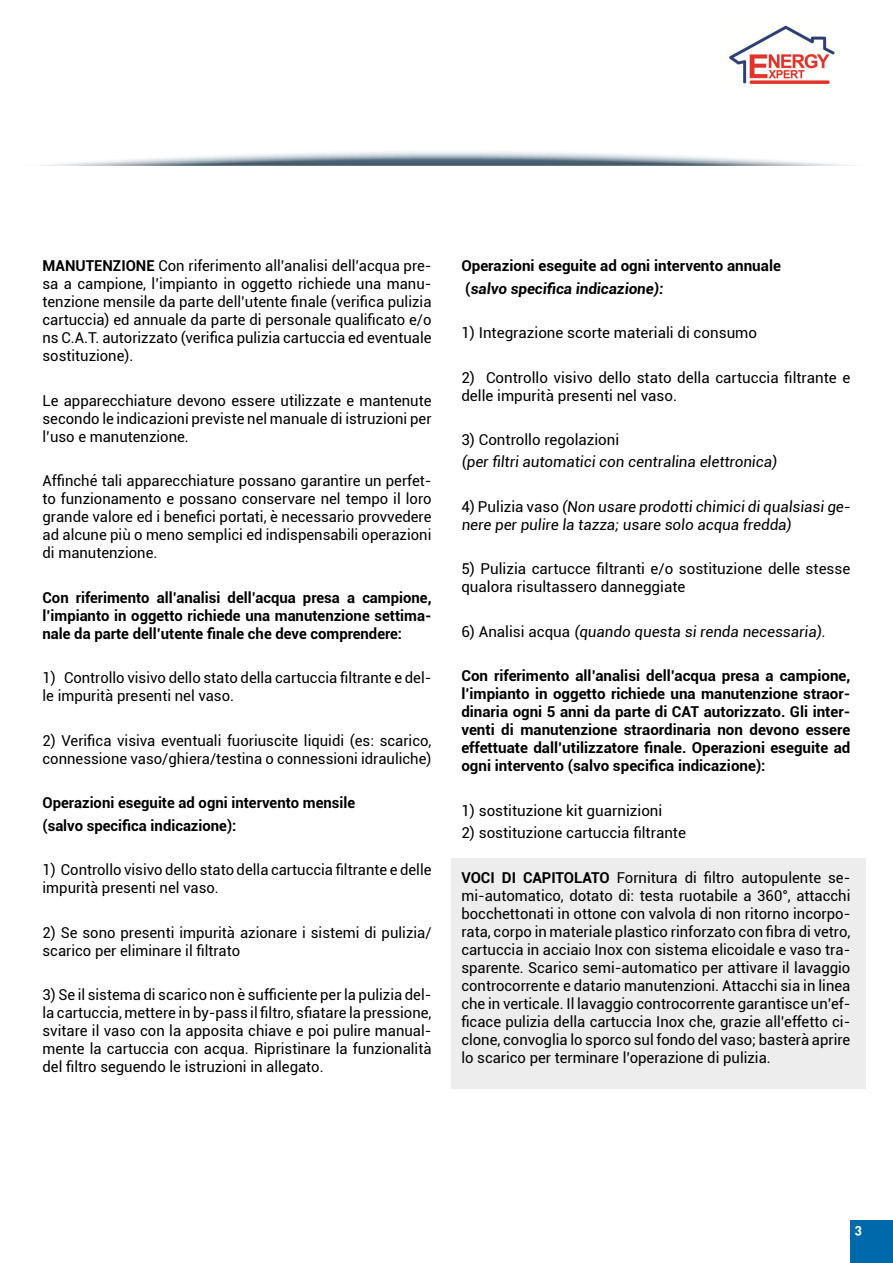
<style>
.page{position:relative;width:893px;height:1263px;background:#fff}
.page>*{position:absolute;margin:0;border:0;box-sizing:border-box;transform-origin:0 0}
.t1{font:15px/18px "Roboto";color:#000}
.t2{font:700 15px/18px "Roboto";color:#000;text-align:justify}
.t3{font:13.5px "DIN Bold Alternate";color:#fff}
.s1{font-weight:700}
</style>
<div class="page">
<div style="left:850px;top:1220px;width:43px;height:43px;background:#0069ab"></div>
<div style="left:0;top:148px;width:893px;height:19px;background:#000;opacity:.47"></div>
<div style="left:451px;top:858px;width:414px;height:231px;background:#ededed"></div>
<img style="left:729px;top:25px;width:106px;height:60px">
<p class="t1" style="left:43px;top:256px;width:391px;text-align:justify"><span class="s1">MANUTENZIONE</span> Con riferimento all’analisi dell’acqua pre&shy;sa a campione, l’impianto in oggetto richiede una manu&shy;tenzione mensile da parte dell’utente finale (verifica pulizia cartuccia) ed annuale da parte di personale qualificato e/o ns C.A.T. autorizzato (verifica pulizia cartuccia ed eventuale sostituzione).</p>
<p class="t1" style="left:43px;top:391px;width:390px;text-align:justify">Le apparecchiature devono essere utilizzate e mantenute secondo le indicazioni previste nel manuale di istruzioni per l’uso e manutenzione.</p>
<p class="t1" style="left:43px;top:471px;width:391px;text-align:justify">Affinché tali apparecchiature possano garantire un perfet&shy;to funzionamento e possano conservare nel tempo il loro grande valore ed i benefici portati, è necessario provvedere ad alcune più o meno semplici ed indispensabili operazioni di manutenzione.</p>
<p class="t2" style="left:43px;top:588px;width:391px">Con riferimento all’analisi dell’acqua presa a campione, l’impianto in oggetto richiede una manutenzione settima&shy;nale da parte dell’utente finale che deve comprendere:</p>
<p class="t1" style="left:43px;top:668px;width:391px">1) Controllo visivo dello stato della cartuccia filtrante e del&shy;le impurità presenti nel vaso.</p>
<p class="t1" style="left:43px;top:731px;width:390px">2) Verifica visiva eventuali fuoriuscite liquidi (es: scarico, connessione vaso/ghiera/testina o connessioni idrauliche)</p>
<p class="t2" style="left:43px;top:791px;width:314px;line-height:22.2px">Operazioni eseguite ad ogni intervento mensile (salvo specifica indicazione):</p>
<p class="t1" style="left:43px;top:860px;width:390px">1) Controllo visivo dello stato della cartuccia filtrante e delle impurità presenti nel vaso.</p>
<p class="t1" style="left:43px;top:923px;width:390px">2) Se sono presenti impurità azionare i sistemi di pulizia/ scarico per eliminare il filtrato</p>
<p class="t1" style="left:43px;top:985px;width:391px;text-align:justify">3) Se il sistema di scarico non è sufficiente per la pulizia del&shy;la cartuccia, mettere in by-pass il filtro, sfiatare la pressione, svitare il vaso con la apposita chiave e poi pulire manual&shy;mente la cartuccia con acqua. Ripristinare la funzionalità del filtro seguendo le istruzioni in allegato.</p>
<p class="t2" style="left:461px;top:254px;width:321px;line-height:22.2px">Operazioni eseguite ad ogni intervento annuale (salvo specifica indicazione):</p>
<p class="t1" style="left:461px;top:323px;width:297px">1) Integrazione scorte materiali di consumo</p>
<p class="t1" style="left:461px;top:368px;width:390px">2) Controllo visivo dello stato della cartuccia filtrante e delle impurità presenti nel vaso.</p>
<p class="t1" style="left:461px;top:428px;width:317px;line-height:22.2px">3) Controllo regolazioni<br>(per filtri automatici con centralina elettronica)</p>
<p class="t1" style="left:461px;top:497px;width:393px">4) Pulizia vaso (Non usare prodottichimicidiqualsiasige&shy;nere per pulire la tazza; usare solo acqua fredda)</p>
<p class="t1" style="left:461px;top:559px;width:390px">5) Pulizia cartucce filtranti e/o sostituzione delle stesse qualora risultassero danneggiate</p>
<p class="t1" style="left:461px;top:622px;width:368px">6) Analisi acqua (quando questa si renda necessaria).</p>
<p class="t2" style="left:461px;top:666px;width:391px">Con riferimento all’analisi dell’acqua presa a campione, l’impianto in oggetto richiede una manutenzione straor&shy;dinaria ogni 5 anni da parte di CAT autorizzato. Gli inter&shy;venti di manutenzione straordinaria non devono essere effettuate dall’utilizzatore finale. Operazioni eseguite ad ogni intervento (salvo specifica indicazione):</p>
<p class="t1" style="left:461px;top:801px;width:202px">1) sostituzione kit guarnizioni</p>
<p class="t1" style="left:461px;top:823px;width:226px">2) sostituzione cartuccia filtrante</p>
<p class="t1" style="left:461px;top:868px;width:391px;text-align:justify"><span class="s1">VOCI DI CAPITOLATO</span> Fornitura di filtro autopulente se&shy;mi-automatico, dotato di: testa ruotabile a 360°, attacchi bocchettonati in ottone con valvola di non ritorno incorpo&shy;rata, corpo in materiale plastico rinforzato con fibra di vetro, cartuccia in acciaio Inox con sistema elicoidale e vaso tra&shy;sparente. Scarico semi-automatico per attivare il lavaggio controcorrente e datario manutenzioni. Attacchi sia in linea che in verticale. Il lavaggio controcorrente garantisce un’ef&shy;ficace pulizia della cartuccia Inox che, grazie all’effetto ci&shy;clone, convoglia lo sporco sul fondo del vaso; basterà aprire lo scarico per terminare l’operazione di pulizia.</p>
<p class="t3" style="left:855px;top:1220px;width:9px">3</p>
</div>
